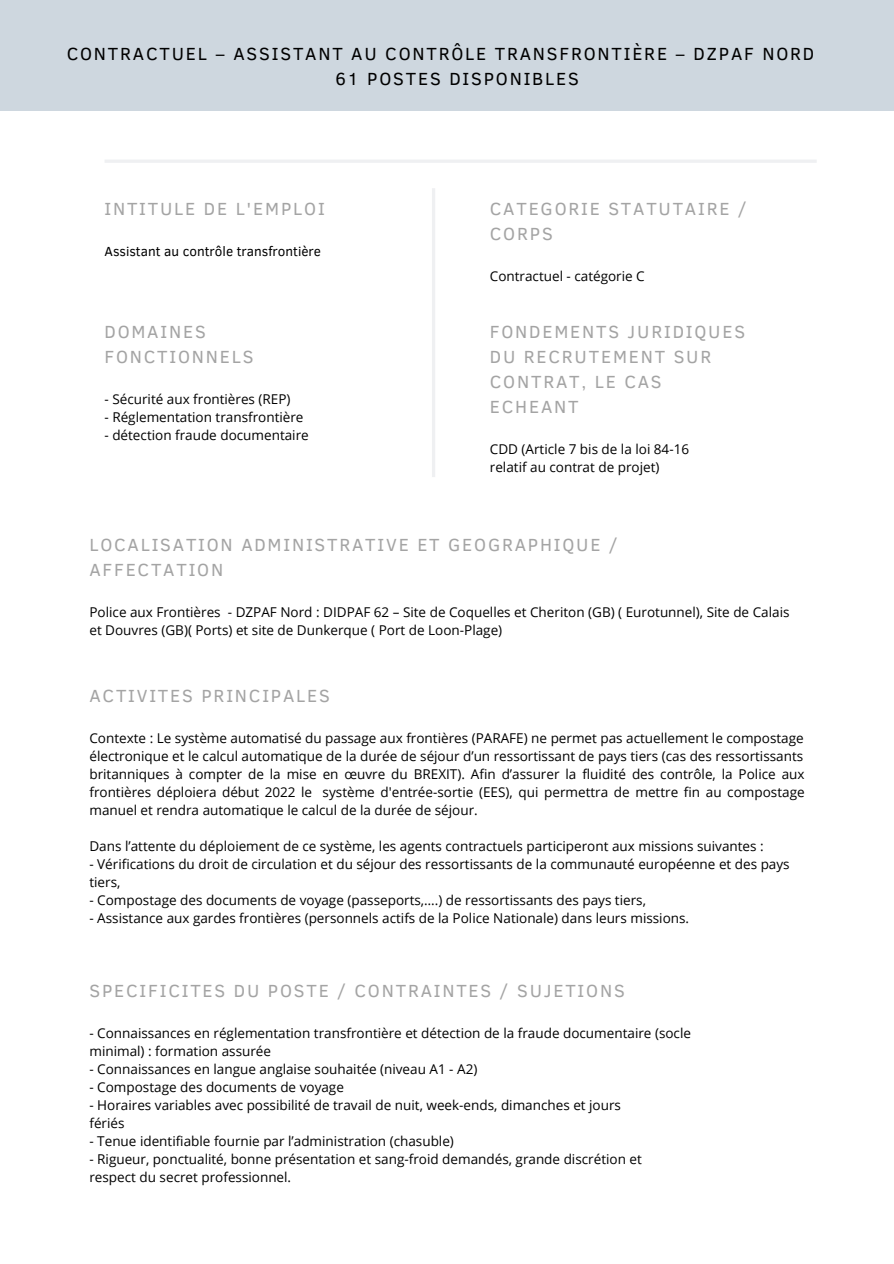
<style>
.page{position:relative;width:894px;height:1264px;background:#fff}
.page>*{position:absolute;margin:0;border:0;box-sizing:border-box;transform-origin:0 0}
.t1{font:18px/24.8px "Clear Sans";letter-spacing:.1em;color:#a4a4a4}
.t2{font:18px/24.8px "Clear Sans";letter-spacing:.1em;color:#000}
.t3{font:13.5px/18px "Open Sans";color:#000}
.t4{font:13.5px "Clear Sans";color:#000}
</style>
<div class="page">
<svg style="left:432px;top:188px;width:3px;height:289px"></svg>
<div style="left:0;top:0;width:893px;height:111px;background:#ced7df"></div>
<hr style="left:105px;top:160px;width:711px;height:3px;background:#eff0f2">
<h1 class="t2" style="left:335px;top:40px;width:480px;text-indent:-268px">CONTRACTUEL – ASSISTANT AU CONTRÔLE TRANSFRONTIÈRE – DZPAF NORD<br>61 POSTES DISPONIBLES</h1>
<h1 class="t1" style="left:104px;top:195px;width:222px">INTITULE DE L'EMPLOI</h1>
<p class="t4" style="left:104px;top:242px;width:218px">Assistant au contrôle transfrontière</p>
<h1 class="t1" style="left:104px;top:318px;width:151px">DOMAINES<br>FONCTIONNELS</h1>
<p class="t3" style="left:104px;top:389px;width:187px">- Sécurité aux frontières (REP)</p>
<p class="t3" style="left:104px;top:407px;width:200px">- Réglementation transfrontière</p>
<p class="t3" style="left:104px;top:425px;width:206px">- détection fraude documentaire</p>
<h1 class="t1" style="left:489px;top:195px;width:258px">CATEGORIE STATUTAIRE /<br>CORPS</h1>
<p class="t3" style="left:489px;top:267px;width:156px">Contractuel - catégorie C</p>
<h1 class="t1" style="left:489px;top:318px;width:257px">FONDEMENTS JURIDIQUES<br>DU RECRUTEMENT SUR<br>CONTRAT, LE CAS<br>ECHEANT</h1>
<p class="t3" style="left:489px;top:440px;width:201px">CDD (Article 7 bis de la loi 84-16 relatif au contrat de projet)</p>
<h1 class="t1" style="left:89px;top:531px;width:529px">LOCALISATION ADMINISTRATIVE ET GEOGRAPHIQUE /<br>AFFECTATION</h1>
<p class="t3" style="left:89px;top:602px;width:701px">Police aux Frontières - DZPAF Nord : DIDPAF 62 – Site de Coquelles et Cheriton (GB) ( Eurotunnel), Site de Calais et Douvres (GB)( Ports) et site de Dunkerque ( Port de Loon-Plage)</p>
<h1 class="t1" style="left:89px;top:682px;width:242px">ACTIVITES PRINCIPALES</h1>
<p class="t3" style="left:89px;top:728px;width:716px;text-align:justify">Contexte : Le système automatisé du passage aux frontières (PARAFE) ne permet pas actuellement le compostage électronique et le calcul automatique de la durée de séjour d’un ressortissant de pays tiers (cas des ressortissants britanniques à compter de la mise en œuvre du BREXIT). Afin d’assurer la fluidité des contrôle, la Police aux frontières déploiera début 2022 le système d'entrée-sortie (EES), qui permettra de mettre fin au compostage manuel et rendra automatique le calcul de la durée de séjour.</p>
<p class="t3" style="left:89px;top:836px;width:675px">Dans l’attente du déploiement de ce système, les agents contractuels participeront aux missions suivantes :</p>
<p class="t3" style="left:89px;top:854px;width:701px">- Vérifications du droit de circulation et du séjour des ressortissants de la communauté européenne et des pays tiers,</p>
<p class="t3" style="left:89px;top:890px;width:558px">- Compostage des documents de voyage (passeports,….) de ressortissants des pays tiers,</p>
<p class="t3" style="left:89px;top:908px;width:601px">- Assistance aux gardes frontières (personnels actifs de la Police Nationale) dans leurs missions.</p>
<h1 class="t1" style="left:89px;top:977px;width:536px">SPECIFICITES DU POSTE / CONTRAINTES / SUJETIONS</h1>
<p class="t3" style="left:89px;top:1023px;width:603px">- Connaissances en réglementation transfrontière et détection de la fraude documentaire (socle minimal) : formation assurée</p>
<p class="t3" style="left:89px;top:1059px;width:389px">- Connaissances en langue anglaise souhaitée (niveau A1 - A2)</p>
<p class="t3" style="left:89px;top:1077px;width:256px">- Compostage des documents de voyage</p>
<p class="t3" style="left:89px;top:1095px;width:533px">- Horaires variables avec possibilité de travail de nuit, week-ends, dimanches et jours fériés</p>
<p class="t3" style="left:89px;top:1131px;width:366px">- Tenue identifiable fournie par l’administration (chasuble)</p>
<p class="t3" style="left:89px;top:1149px;width:553px">- Rigueur, ponctualité, bonne présentation et sang-froid demandés, grande discrétion et respect du secret professionnel.</p>
</div>
